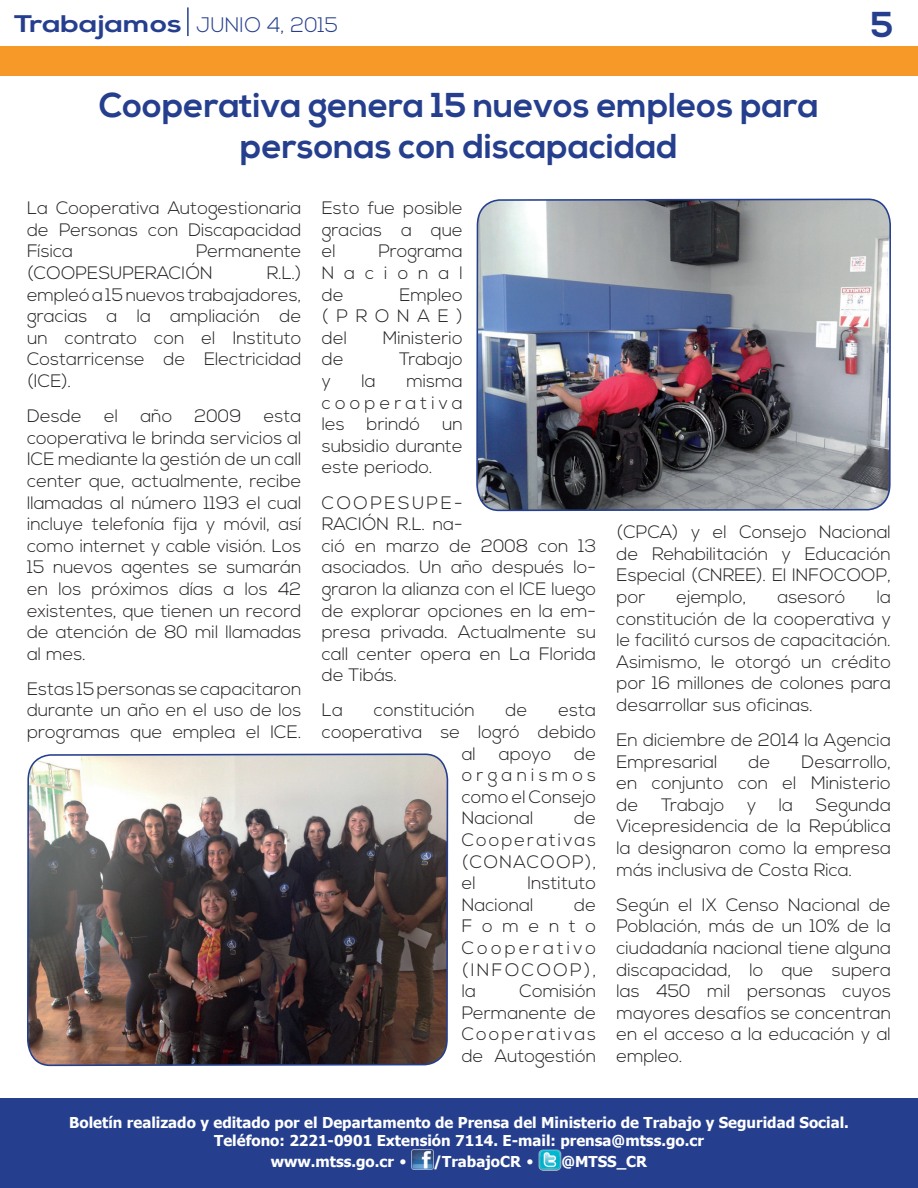
<style>
.page{position:relative;width:918px;height:1188px;background:#fff}
.page>*{position:absolute;margin:0;border:0;box-sizing:border-box;transform-origin:0 0}
.t1{font:700 36px "Nexa";color:#253f8e}
.t2{font:700 34.5px/41.4px "Nexa";color:#253f8e;text-align:center}
.t3{font:700 24px "Nexa";color:#253f8e;scale:1.25 1}
.t4{font:300 21px "Nexa";color:#253f8e}
.t5{font:300 18px/21.6px "Nexa";color:#231f20;text-align:justify}
.t6{font:700 15px/18px "Tahoma";color:#fff;text-align:center}
.s1{font-weight:300;font-size:21px}
.s2{font-style:inherit}
.s3{font-family:"Palatino";font-weight:400}
</style>
<div class="page">
<div style="left:0;top:46px;width:918px;height:30px;background:#f79928"></div>
<img style="left:476px;top:198px;width:415px;height:314px">
<div style="left:0;top:1098px;width:918px;height:90px;background:#253f8e"></div>
<img style="left:539px;top:1150px;width:22px;height:20px">
<svg style="left:27px;top:7px;width:422px;height:1163px"></svg>
<h3 class="t3" style="left:14px;top:10px;width:179px">Trabajamos <span class="s1">junio</span></h3>
<p class="t4" style="left:267px;top:13px;width:73px"><span class="s2">4</span>, 2015</p>
<h1 class="t1" style="left:870px;top:4px;width:24px">5</h1>
<h2 class="t2" style="left:99px;top:85px;width:722px">Cooperativa genera 15 nuevos empleos para personas con discapacidad</h2>
<p class="t5" style="left:27px;top:198px;width:276px">La Cooperativa Autogestionaria de Personas con Discapacidad Física</p>
<p class="t5" style="left:322px;top:198px;width:143px">Esto fue posible gracias a que el</p>
<p class="t5" style="left:27px;top:241px;width:276px;text-indent:169px">Permanente (COOPESUPERACIÓN</p>
<p class="t5" style="left:322px;top:241px;width:143px;text-indent:57px">Programa Nacional de</p>
<p class="t5" style="left:27px;top:263px;width:276px;text-indent:240px">R.L.) empleó a 15 nuevos trabajadores, gracias a la ampliación de un contrato con el Instituto Costarricense de Electricidad (ICE).</p>
<p class="t5" style="left:27px;top:406px;width:276px">Desde el año 2009 esta cooperativa le brinda servicios al ICE mediante la gestión de un call center que, actualmente, recibe llamadas al número 1193 el cual incluye telefonía fija y móvil, así como internet y cable visión. Los 15 nuevos agentes se sumarán en los próximos días a los 42 existentes, que tienen un record de atención de 80 mil llamadas al mes.</p>
<p class="t5" style="left:27px;top:679px;width:276px">Estas 15 personas se capacitaron durante un año en el uso de los programas que emplea el ICE.</p>
<p class="t5" style="left:322px;top:284px;width:143px;text-indent:78px">Empleo (PRONAE) del</p>
<p class="t5" style="left:383px;top:328px;width:81px">Ministerio</p>
<p class="t5" style="left:322px;top:349px;width:23px">de</p>
<p class="t5" style="left:399px;top:349px;width:65px">Trabajo</p>
<p class="t5" style="left:322px;top:371px;width:11px">y</p>
<p class="t5" style="left:362px;top:371px;width:16px">la</p>
<p class="t5" style="left:322px;top:371px;width:143px;text-indent:85px">misma cooperativa les brindó un subsidio durante este periodo.</p>
<p class="t5" style="left:322px;top:492px;width:276px;text-align:left">COOPESUPE-<br>RACIÓN R.L. na-<br>ció en marzo de 2008 con 13 asociados. Un año después lo&shy;graron la alianza con el ICE luego de explorar opciones en la em&shy;presa privada. Actualmente su call center opera en La Florida de Tibás.</p>
<p class="t5" style="left:322px;top:700px;width:23px">La</p>
<p class="t5" style="left:374px;top:700px;width:102px">constitución</p>
<p class="t5" style="left:506px;top:700px;width:23px">de</p>
<p class="t5" style="left:559px;top:700px;width:39px">esta</p>
<p class="t5" style="left:322px;top:722px;width:276px">cooperativa se logró debido</p>
<p class="t5" style="left:462px;top:743px;width:16px">al</p>
<p class="t5" style="left:499px;top:743px;width:54px">apoyo</p>
<p class="t5" style="left:616px;top:522px;width:276px">(CPCA) y el Consejo Nacional de Rehabilitación y Educación Especial (CNREE). El INFOCOOP, por</p>
<p class="t5" style="left:677px;top:587px;width:71px">ejemplo,</p>
<p class="t5" style="left:778px;top:587px;width:69px">asesoró</p>
<p class="t5" style="left:616px;top:587px;width:276px;text-indent:260px">la constitución de la cooperativa y le facilitó cursos de capacitación.<br>Asimismo, le otorgó un crédito por 16 millones de colones para desarrollar sus oficinas.</p>
<p class="t5" style="left:616px;top:730px;width:276px">En diciembre de 2014 la Agencia<br>Empresarial</p>
<p class="t5" style="left:462px;top:743px;width:136px;text-indent:113px">de organismos como el Consejo Nacional</p>
<p class="t5" style="left:616px;top:751px;width:276px;text-indent:185px">Desarrollo, en conjunto con el Ministerio de</p>
<p class="t5" style="left:749px;top:751px;width:23px">de</p>
<p class="t5" style="left:661px;top:795px;width:65px">Trabajo</p>
<p class="t5" style="left:747px;top:795px;width:11px">y</p>
<p class="t5" style="left:779px;top:795px;width:16px">la</p>
<p class="t5" style="left:616px;top:795px;width:276px;text-indent:199px">Segunda Vicepresidencia de la República la designaron como la empresa más inclusiva de Costa Rica.</p>
<p class="t5" style="left:616px;top:895px;width:276px">Según el IX Censo Nacional de Población, más de un 10% de la ciudadanía nacional tiene alguna discapacidad, lo que supera las 450 mil personas cuyos mayores desafíos se concentran en el acceso a la educación y al empleo.</p>
<p class="t5" style="left:462px;top:808px;width:136px;text-indent:113px">de Cooperativas (CONACOOP), el</p>
<p class="t5" style="left:462px;top:873px;width:136px;text-indent:66px">Instituto<br>Nacional</p>
<p class="t5" style="left:462px;top:895px;width:136px;text-indent:113px">de Fomento Cooperativo (INFOCOOP), la</p>
<p class="t5" style="left:462px;top:981px;width:136px;text-indent:58px">Comisión Permanente de Cooperativas de Autogestión</p>
<p class="t6" style="left:69px;top:1113px;width:781px">Boletín realizado y editado por el Departamento de Prensa del Ministerio de Trabajo y Seguridad Social.<br>Teléfono: 2221-0901 Extensión 7114. E-mail: prensa@mtss.go.cr</p>
<p class="t6" style="left:271px;top:1152px;width:138px">www.mtss.go.cr <span class="s3">•</span></p>
<p class="t6" style="left:434px;top:1152px;width:102px">/TrabajoCR <span class="s3">•</span></p>
<p class="t6" style="left:561px;top:1152px;width:87px">@MTSS_CR</p>
</div>
